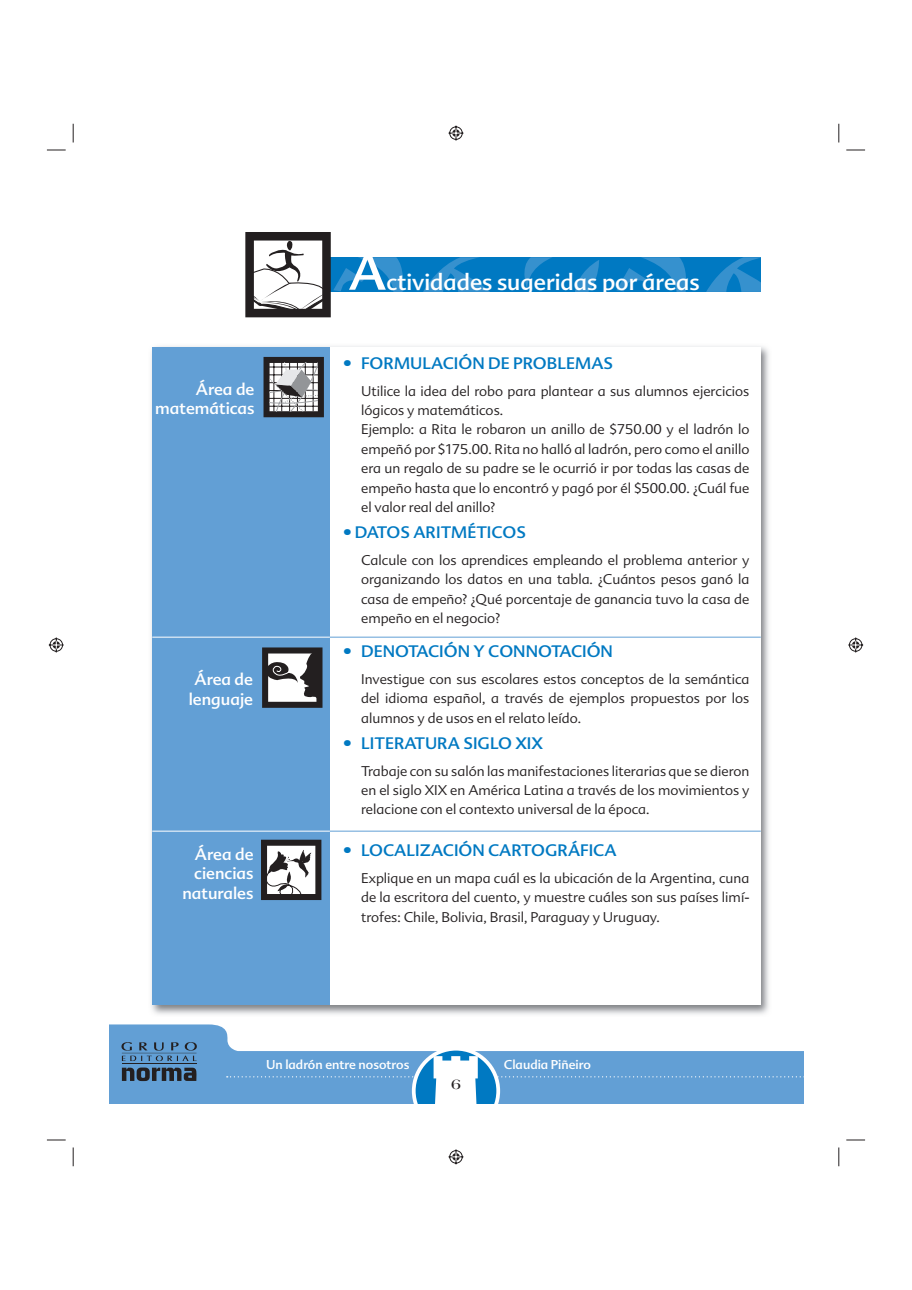
<style>
.page{position:relative;width:912px;height:1290px;background:#fff}
.page>*{position:absolute;margin:0;border:0;box-sizing:border-box;transform-origin:0 0}
.t1{font:50px "Advert";color:#fff}
.t2{font:22.5px "Advert";color:#fff}
.t3{font:16.25px "Advert";color:#0079c2}
.t4{font:16.25px/19.5px "Advert";color:#fff;text-align:right}
.t5{font:700 15px "Americana Std";color:#231f20}
.t6{font:300 13.75px/19.4px "Advert";color:#231f20;text-align:justify}
.t7{font:12.5px "Advert";color:#fff}
</style>
<div class="page">
<svg style="left:109px;top:1024px;width:695px;height:80px"></svg>
<svg style="left:413px;top:1049px;width:85px;height:84px"></svg>
<svg style="left:227px;top:1056px;width:577px;height:49px;background:#6da7d8"></svg>
<div style="left:90px;top:1105px;width:748px;height:53px;background:#fff"></div>
<hr style="left:122px;top:1063px;width:74px;height:1px;background:#231f20">
<svg style="left:122px;top:1068px;width:74px;height:13px"></svg>
<svg style="left:121px;top:1042px;width:76px;height:19px"></svg>
<img style="left:151px;top:346px;width:618px;height:669px">
<div style="left:153px;top:347px;width:607px;height:658px;background:#fff"></div>
<div style="left:153px;top:347px;width:177px;height:658px;background:#629fd5"></div>
<hr style="left:330px;top:637px;width:430px;height:1px;background:#629fd5">
<hr style="left:152px;top:637px;width:178px;height:1px;background:#fff">
<hr style="left:330px;top:831px;width:430px;height:1px;background:#629fd5">
<hr style="left:152px;top:831px;width:178px;height:1px;background:#fff">
<svg style="left:263px;top:357px;width:61px;height:60px;background:#828183"></svg>
<svg style="left:262px;top:647px;width:60px;height:61px;background:#807e7f"></svg>
<svg style="left:261px;top:840px;width:60px;height:60px;background:#929091"></svg>
<div style="left:329px;top:257px;width:431px;height:35px;background:#0079c2"></div>
<svg style="left:617px;top:257px;width:143px;height:35px"></svg>
<svg style="left:245px;top:232px;width:354px;height:85px"></svg>
<svg style="left:47px;top:149px;width:19px;height:2px"></svg>
<svg style="left:846px;top:149px;width:18px;height:2px"></svg>
<svg style="left:47px;top:1139px;width:19px;height:2px"></svg>
<svg style="left:846px;top:1139px;width:18px;height:2px"></svg>
<svg style="left:72px;top:124px;width:2px;height:18px"></svg>
<svg style="left:72px;top:1148px;width:2px;height:18px"></svg>
<svg style="left:838px;top:124px;width:1px;height:18px"></svg>
<svg style="left:838px;top:1148px;width:1px;height:18px"></svg>
<svg style="left:448px;top:125px;width:16px;height:16px"></svg>
<svg style="left:448px;top:1149px;width:16px;height:16px"></svg>
<svg style="left:48px;top:637px;width:16px;height:16px"></svg>
<svg style="left:848px;top:637px;width:16px;height:16px"></svg>
<p class="t4" style="left:155px;top:381px;width:101px">Área de matemáticas</p>
<p class="t4" style="left:189px;top:671px;width:66px;text-align:center">Área de lenguaje</p>
<p class="t4" style="left:182px;top:846px;width:73px">Área de ciencias naturales</p>
<h1 class="t1" style="left:348px;top:253px;width:39px">A</h1>
<h2 class="t2" style="left:386px;top:273px;width:315px">ctividades sugeridas por áreas</h2>
<p class="t3" style="left:343px;top:357px;width:271px">• FORMULACIÓN DE PROBLEMAS</p>
<p class="t6" style="left:361px;top:383px;width:389px;text-align:left">Utilice la idea del robo para plantear a sus alumnos ejercicios lógicos y matemáticos.<br>Ejemplo: a Rita le robaron un anillo de $750.00 y el ladrón lo empeñó por $175.00. Rita no halló al ladrón, pero como el anillo era un regalo de su padre se le ocurrió ir por todas las casas de empeño hasta que lo encontró y pagó por él $500.00. ¿Cuál fue el valor real del anillo?</p>
<p class="t3" style="left:343px;top:527px;width:184px">• DATOS ARITMÉTICOS</p>
<p class="t6" style="left:361px;top:552px;width:389px">Calcule con los aprendices empleando el problema anterior y organizando los datos en una tabla. ¿Cuántos pesos ganó la casa de empeño? ¿Qué porcentaje de ganancia tuvo la casa de empeño en el negocio?</p>
<p class="t3" style="left:343px;top:646px;width:271px">• DENOTACIÓN Y CONNOTACIÓN</p>
<p class="t6" style="left:361px;top:671px;width:389px">Investigue con sus escolares estos conceptos de la semántica del idioma español, a través de ejemplos propuestos por los alumnos y de usos en el relato leído.</p>
<p class="t3" style="left:343px;top:737px;width:201px">• LITERATURA SIGLO XIX</p>
<p class="t6" style="left:361px;top:762px;width:389px">Trabaje con su salón las manifestaciones literarias que se dieron en el siglo XIX en América Latina a través de los movimientos y relacione con el contexto universal de la época.</p>
<p class="t3" style="left:343px;top:844px;width:274px">• LOCALIZACIÓN CARTOGRÁFICA</p>
<p class="t6" style="left:361px;top:870px;width:389px">Explique en un mapa cuál es la ubicación de la Argentina, cuna de la escritora del cuento, y muestre cuáles son sus países limí&shy;trofes: Chile, Bolivia, Brasil, Paraguay y Uruguay.</p>
<p class="t7" style="left:266px;top:1059px;width:145px">Un ladrón entre nosotros</p>
<p class="t7" style="left:504px;top:1059px;width:88px">Claudia Piñeiro</p>
<p class="t5" style="left:451px;top:1079px;width:11px">6</p>
</div>
